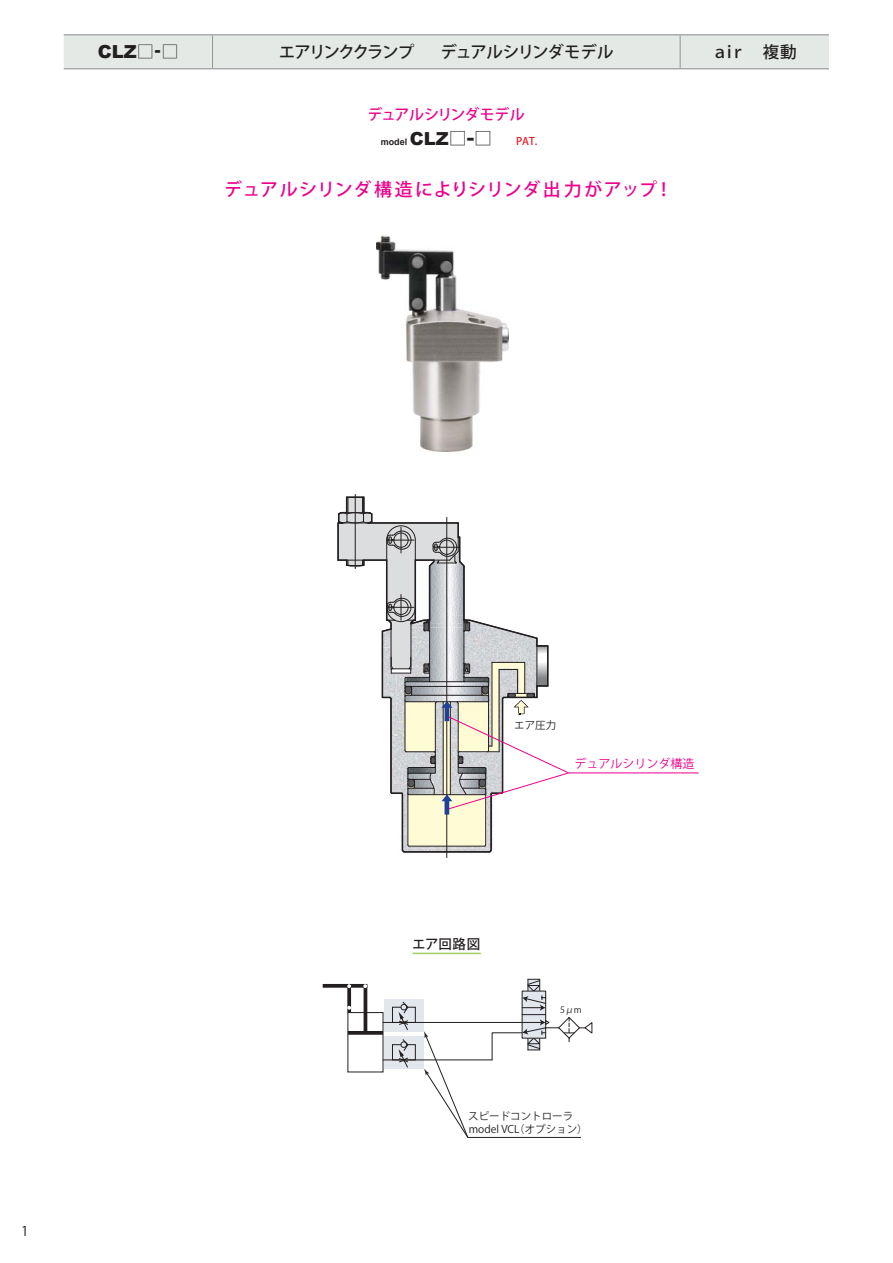
<style>
.page{position:relative;width:893px;height:1263px;background:#fff}
.page>*{position:absolute;margin:0;border:0;box-sizing:border-box;transform-origin:0 0}
.t1{font:18px "Koz Go Pro Medium 90 msp RKSJ H";letter-spacing:.04em;color:#ec008c}
.t2{font:900 18px "Arial";color:#231f20}
.t3{font:16.5px "Koz Go Pro Medium 90 msp RKSJ H";letter-spacing:-.09em;color:#231f20}
.t4{font:15px "Koz Go Pro Medium 90 msp RKSJ H";letter-spacing:-.04em;color:#ec008c}
.t5{font:13.5px "Koz Go Pro Medium 90 msp RKSJ H";letter-spacing:.02em;color:#231f20}
.t6{font:13.5px "Koz Go Pro Regular 90 msp RKSJ H";color:#231f20}
.t7{font:12px "Koz Go Pr 6 N Regular 90 msp RKSJ H";color:#ec008c}
.t8{font:10.5px/13.5px "Koz Go Pro Regular 90 msp RKSJ H";color:#231f20}
.t9{font:10.5px "Koz Go Pr 6 N Regular 90 msp RKSJ H";color:#231f20}
.t10{font:10.5px "Koz Go Pro Medium 90 msp RKSJ H";color:#ed1c24}
.t11{font:700 9px "Arial";color:#231f20}
.t12{font:8.7px "Koz Go Pro Regular 90 msp RKSJ H";color:#231f20}
.s1{font-family:"Koz Go Pro Extra Light 90 msp RKSJ H";font-weight:400;font-size:17.25px}
.s2{font-size:17.25px}
.s3{font-weight:900;font-size:18px}
.s4{font-family:"Koz Go Pro Light 90 msp RKSJ H";font-weight:400;font-size:18px}
</style>
<div class="page">
<div style="left:64px;top:35px;width:765px;height:33px;background:#e4e9e6"></div>
<hr style="left:212px;top:35px;width:1px;height:33px;background:#939598">
<hr style="left:680px;top:35px;width:1px;height:33px;background:#939598">
<hr style="left:64px;top:34px;width:765px;height:1px;background:#939598">
<hr style="left:64px;top:68px;width:765px;height:1px;background:#939598">
<img style="left:376px;top:236px;width:132px;height:215px">
<div style="left:384px;top:999px;width:40px;height:32px;background:#e1e7ed"></div>
<svg style="left:392px;top:1001px;width:24px;height:29px"></svg>
<div style="left:384px;top:1037px;width:40px;height:32px;background:#e1e7ed"></div>
<svg style="left:392px;top:1039px;width:24px;height:29px"></svg>
<hr style="left:383px;top:1060px;width:109px;height:1px;background:#231f20">
<hr style="left:383px;top:1022px;width:139px;height:1px;background:#231f20">
<svg style="left:348px;top:1031px;width:35px;height:4px"></svg>
<hr style="left:364px;top:985px;width:3px;height:48px;background:#231f20">
<svg style="left:325px;top:984px;width:38px;height:4px"></svg>
<svg style="left:347px;top:988px;width:4px;height:25px"></svg>
<svg style="left:347px;top:984px;width:4px;height:4px"></svg>
<svg style="left:347px;top:1006px;width:4px;height:4px"></svg>
<svg style="left:363px;top:984px;width:4px;height:4px"></svg>
<hr style="left:446px;top:517px;width:1px;height:341px;background:#231f20">
<hr style="left:355px;top:494px;width:1px;height:75px;background:#231f20">
<svg style="left:338px;top:497px;width:231px;height:356px"></svg>
<hr style="left:569px;top:773px;width:129px;height:1px;background:#ec008c">
<svg style="left:424px;top:979px;width:169px;height:159px"></svg>
<hr style="left:412px;top:953px;width:69px;height:1px;background:#a3cf62">
<p class="t2" style="left:98px;top:38px;width:82px">CLZ<span class="s1">□</span><span class="s2">-</span><span class="s1">□</span></p>
<p class="t3" style="left:279px;top:46px;width:358px">エアリンククランプ 　デュアルシリンダモデル 　</p>
<p class="t3" style="left:712px;top:46px;width:86px">ａｉｒ　複動</p>
<p class="t4" style="left:367px;top:108px;width:159px">デュアルシリンダモデル</p>
<p class="t11" style="left:381px;top:137px;width:113px">model <span class="s3">CLZ</span><span class="s4">□</span><sup>-</sup><span class="s4">□</span></p>
<p class="t10" style="left:516px;top:137px;width:23px">PAT.</p>
<p class="t1" style="left:224px;top:183px;width:450px">デュアルシリンダ構造によりシリンダ出力がアップ！</p>
<p class="t6" style="left:21px;top:1226px;width:9px">1</p>
<p class="t9" style="left:514px;top:721px;width:43px">エア圧力</p>
<p class="t7" style="left:574px;top:759px;width:121px">デュアルシリンダ構造</p>
<p class="t5" style="left:412px;top:939px;width:70px">エア回路図</p>
<p class="t12" style="left:560px;top:1007px;width:23px">5μm</p>
<p class="t8" style="left:468px;top:1111px;width:121px">スピードコントローラmodel VCL（オプション）</p>
</div>
